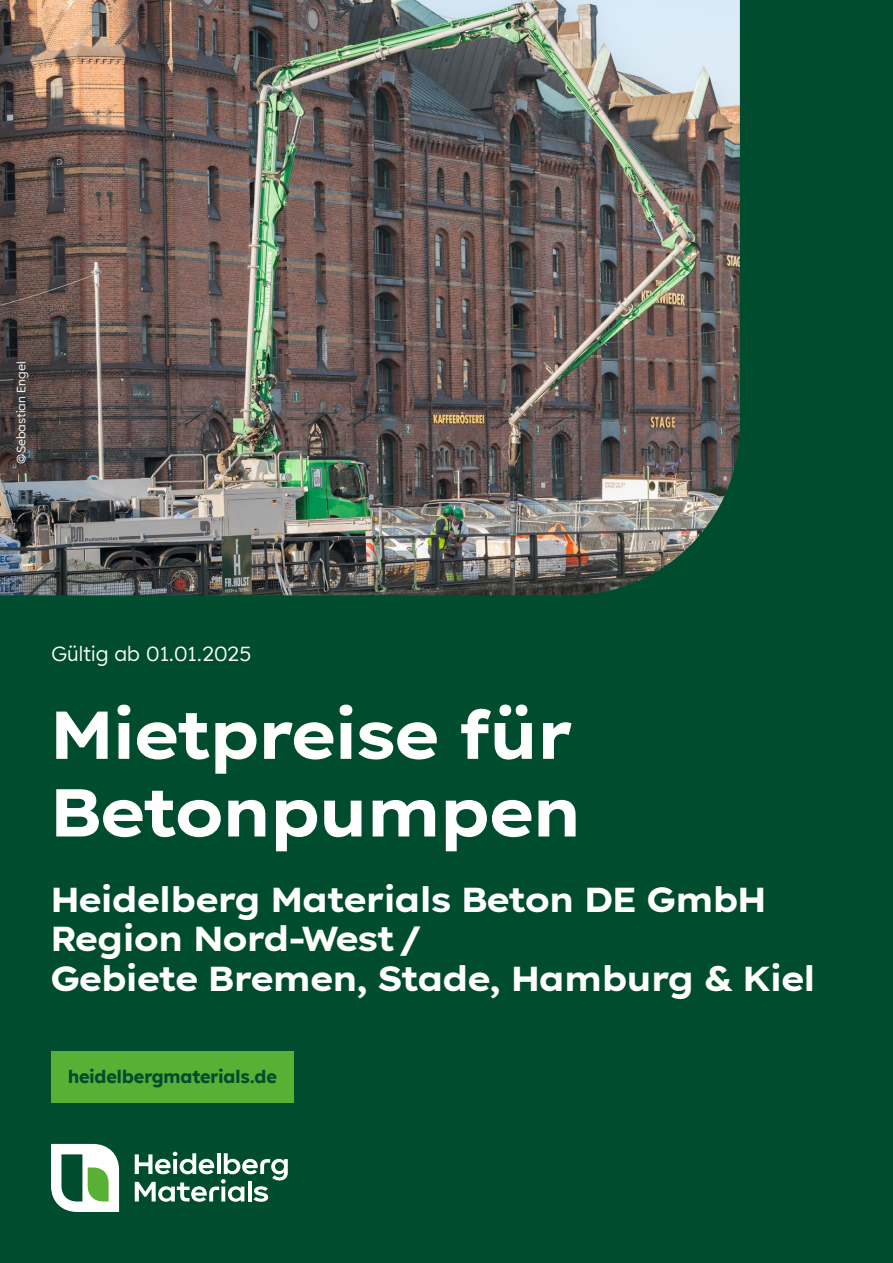
<style>
.page{position:relative;width:893px;height:1263px;background:#004c2e}
.page>*{position:absolute;margin:0;border:0;box-sizing:border-box;transform-origin:0 0}
.L2_Headline_Deep_Green{font:700 67.5px/77.7px "Lexend Exa HM";color:#fff}
.L3_Subline_Deep_Green{font:700 34.5px "Lexend Exa HM";color:#fff}
.L1_Topline_Deep_Green{font:20.25px "Lexend HM";color:#fff}
.L15_CTA{font:700 18px "Lexend HM";color:#004c2e}
.L6_Marginalia{font:12px "Lexend HM";color:#fff}
</style>
<div class="page">
<div style="left:51px;top:1051px;width:243px;height:51px;background:#58b034"></div>
<img style="left:0;top:0;width:740px;height:595px">
<svg style="left:51px;top:1144px;width:68px;height:68px"></svg>
<svg style="left:135px;top:1152px;width:153px;height:50px"></svg>
<p class="L6_Marginalia" style="left:12px;top:464px;width:103px;rotate:-90deg">©Sebastian Engel</p>
<p class="L1_Topline_Deep_Green" style="left:51px;top:638px;width:202px">Gültig ab 01.01.2025</p>
<p class="L2_Headline_Deep_Green" style="left:51px;top:691px;width:531px">Mietpreise für<br>Betonpumpen</p>
<p class="L3_Subline_Deep_Green" style="left:51px;top:872px;width:716px">Heidelberg Materials Beton DE GmbH</p>
<p class="L3_Subline_Deep_Green" style="left:51px;top:912px;width:371px">Region Nord-West /</p>
<p class="L3_Subline_Deep_Green" style="left:51px;top:951px;width:765px">Gebiete Bremen, Stade, Hamburg &amp; Kiel</p>
<p class="L15_CTA" style="left:68px;top:1062px;width:210px">heidelbergmaterials.de</p>
</div>
